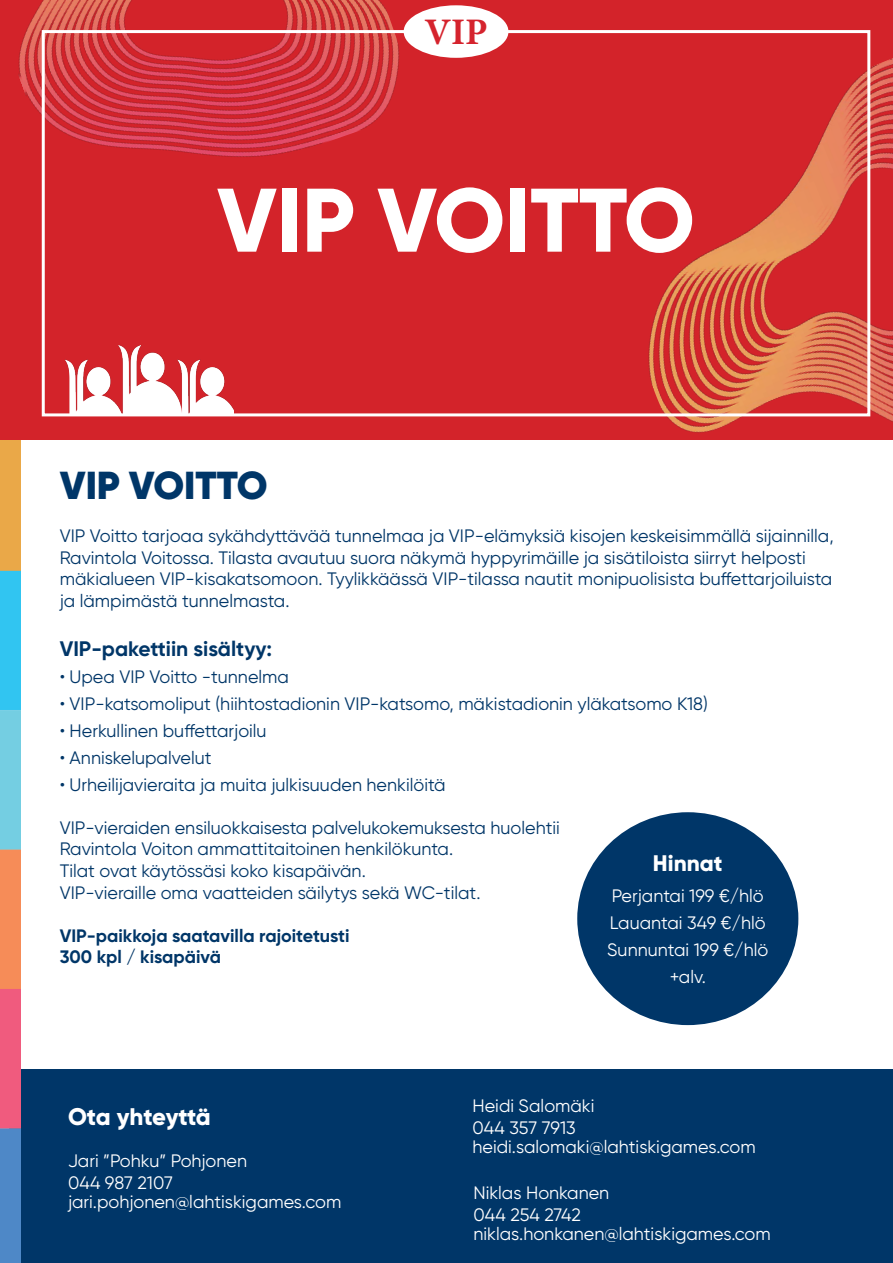
<style>
.page{position:relative;width:893px;height:1263px;background:#fff}
.page>*{position:absolute;margin:0;border:0;box-sizing:border-box;transform-origin:0 0}
.t1{font:800 90px "Gilroy";color:#fff}
.t2{font:900 39px "Gilroy";color:#003668}
.t3{font:700 37.5px "Minion Pro";color:#d5232d}
.t4{font:800 24px "Gilroy";letter-spacing:-.02em;color:#fff}
.t5{font:800 22.5px "Gilroy";color:#fff}
.t6{font:700 21px "Gilroy";color:#003668}
.t7{font:18px/21.6px "Gilroy";color:#003668}
.t8{font:18px/21.6px "Gilroy";color:#fff}
.t9{font:700 18px "Gilroy";color:#003668}
</style>
<div class="page">
<div style="left:9px;top:1069px;width:884px;height:194px;background:#003668"></div>
<img style="left:0;top:231px;width:20px;height:1032px">
<div style="left:577px;top:812px;width:221px;height:213px;background:#003668;border-radius:50%"></div>
<div style="left:1px;top:0;width:892px;height:439px;background:#d3232a"></div>
<img style="left:66px;top:346px;width:168px;height:66px">
<img style="left:572px;top:53px;width:321px;height:387px">
<img style="left:0;top:0;width:420px;height:231px">
<div style="left:42px;top:30px;width:828px;height:386px;border:3px solid #fff"></div>
<div style="left:404px;top:5px;width:104px;height:53px;background:#fff;border-radius:50%"></div>
<p class="t3" style="left:424px;top:5px;width:65px">VIP</p>
<p class="t1" style="left:217px;top:163px;width:479px">VIP VOITTO</p>
<p class="t2" style="left:60px;top:461px;width:209px">VIP VOITTO</p>
<p class="t7" style="left:60px;top:525px;width:775px">VIP Voitto tarjoaa sykähdyttävää tunnelmaa ja VIP-elämyksiä kisojen keskeisimmällä sijainnilla, Ravintola Voitossa. Tilasta avautuu suora näkymä hyppyrimäille ja sisätiloista siirryt helposti mäkialueen VIP-kisakatsomoon. Tyylikkäässä VIP-tilassa nautit monipuolisista buffettarjoiluista ja lämpimästä tunnelmasta.</p>
<p class="t6" style="left:60px;top:635px;width:214px">VIP-pakettiin sisältyy:</p>
<p class="t7" style="left:60px;top:665px;width:231px">• Upea VIP Voitto -tunnelma</p>
<p class="t7" style="left:60px;top:692px;width:650px">• VIP-katsomoliput (hiihtostadionin VIP-katsomo, mäkistadionin yläkatsomo K18)</p>
<p class="t7" style="left:60px;top:719px;width:208px">• Herkullinen buffettarjoilu</p>
<p class="t7" style="left:60px;top:746px;width:153px">• Anniskelupalvelut</p>
<p class="t7" style="left:60px;top:773px;width:387px">• Urheilijavieraita ja muita julkisuuden henkilöitä</p>
<p class="t7" style="left:60px;top:816px;width:502px">VIP-vieraiden ensiluokkaisesta palvelukokemuksesta huolehtii</p>
<p class="t7" style="left:60px;top:838px;width:395px">Ravintola Voiton ammattitaitoinen henkilökunta.</p>
<p class="t7" style="left:60px;top:860px;width:308px">Tilat ovat käytössäsi koko kisapäivän.</p>
<p class="t7" style="left:60px;top:881px;width:422px">VIP-vieraille oma vaatteiden säilytys sekä WC-tilat.</p>
<p class="t9" style="left:60px;top:924px;width:291px">VIP-paikkoja saatavilla rajoitetusti</p>
<p class="t9" style="left:60px;top:946px;width:163px">300 kpl / kisapäivä</p>
<p class="t5" style="left:653px;top:849px;width:71px">Hinnat</p>
<p class="t8" style="left:612px;top:885px;width:154px">Perjantai 199 €/hlö</p>
<p class="t8" style="left:610px;top:912px;width:157px">Lauantai 349 €/hlö</p>
<p class="t8" style="left:607px;top:939px;width:163px">Sunnuntai 199 €/hlö</p>
<p class="t8" style="left:670px;top:966px;width:38px">+alv.</p>
<p class="t4" style="left:68px;top:1101px;width:144px">Ota yhteyttä</p>
<p class="t8" style="left:68px;top:1150px;width:181px">Jari ”Pohku” Pohjonen</p>
<p class="t8" style="left:68px;top:1171px;width:106px">044 987 2107</p>
<p class="t8" style="left:68px;top:1191px;width:275px">jari.pohjonen@lahtiskigames.com</p>
<p class="t8" style="left:472px;top:1095px;width:124px">Heidi Salomäki</p>
<p class="t8" style="left:472px;top:1116px;width:105px">044 357 7913</p>
<p class="t8" style="left:472px;top:1136px;width:285px">heidi.salomaki@lahtiskigames.com</p>
<p class="t8" style="left:473px;top:1182px;width:137px">Niklas Honkanen<br>044 254 2742</p>
<p class="t8" style="left:473px;top:1223px;width:299px">niklas.honkanen@lahtiskigames.com</p>
</div>
